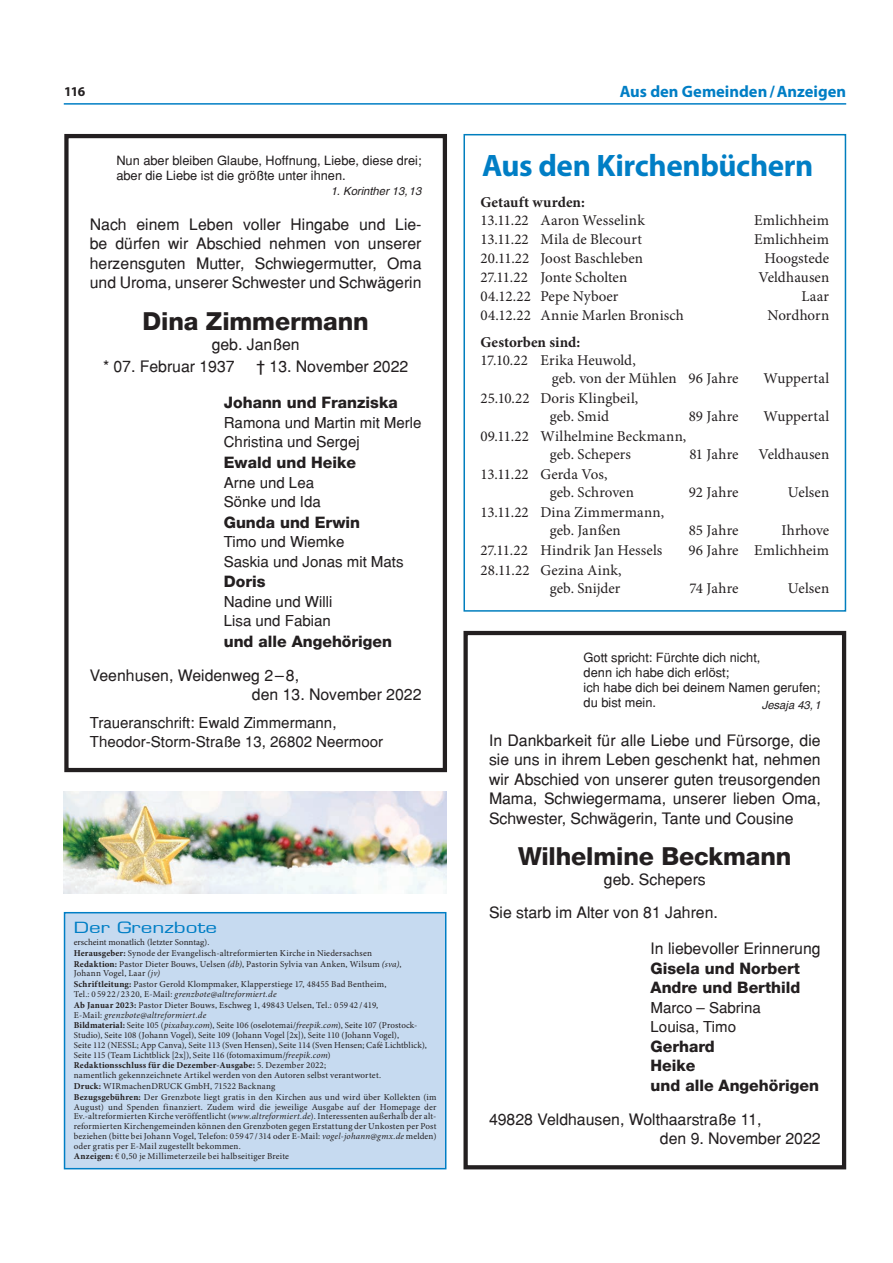
<style>
.page{position:relative;width:893px;height:1263px;background:#fff}
.page>*{position:absolute;margin:0;border:0;box-sizing:border-box;transform-origin:0 0}
.t1{font:700 31.2px "Myriad Pro";letter-spacing:-.015em;color:#007ec5}
.t2{font:800 24.75px "Helvetica 85";letter-spacing:-.005em;color:#231f20}
.t3{font:700 16.5px "Myriad Pro";color:#007ec5}
.t4{font:15.75px/19.5px "Helvetica";color:#231f20}
.t5{font:800 15.75px/19.5px "Helvetica 85";color:#231f20}
.t6{font:15px/18px "Minion Pro";letter-spacing:.005em;color:#231f20}
.t7{font:15px/19.5px "Helvetica";color:#231f20}
.t8{font:700 15px "Minion Pro";letter-spacing:.005em;color:#231f20}
.t9{font:15px "Eurostile";color:#007ec5;scale:1.39 1}
.t10{font:700 13.5px "Myriad Pro";color:#231f20}
.t11{font:12.75px/15px "Helvetica";color:#231f20}
.t12{font:italic 11.25px "Helvetica";color:#231f20}
.t13{font:9px/9.8px "Minion Pro";letter-spacing:.015em;color:#231f20}
.s1{font-weight:700}
.s2{font-style:italic}
</style>
<div class="page">
<hr style="left:64px;top:103px;width:782px;height:2px;background:#007ec5">
<div style="left:65px;top:913px;width:381px;height:256px;background:#c6daf0"></div>
<div style="left:64px;top:912px;width:382px;height:257px;border:2px solid #007ec5"></div>
<div style="left:463px;top:631px;width:383px;height:538px;border:4px solid #231f20"></div>
<div style="left:463px;top:134px;width:383px;height:478px;border:2px solid #007ebe"></div>
<div style="left:64px;top:134px;width:383px;height:638px;border:4px solid #231f20"></div>
<img style="left:64px;top:792px;width:382px;height:101px">
<h3 class="t10" style="left:64px;top:82px;width:22px">116</h3>
<h3 class="t3" style="left:620px;top:81px;width:228px">Aus den Gemeinden/Anzeigen</h3>
<h3 class="t11" style="left:116px;top:153px;width:307px">Nun aber bleiben Glaube, Hoffnung, Liebe, diese drei; aber die Liebe ist die größte unter ihnen.</h3>
<p class="t12" style="left:331px;top:185px;width:92px">1. Korinther 13,13</p>
<h3 class="t4" style="left:90px;top:214px;width:333px;text-align:justify">Nach einem Leben voller Hingabe und Lie&shy;be dürfen wir Abschied nehmen von unserer herzensguten Mutter, Schwiegermutter, Oma und Uroma, unserer Schwester und Schwägerin</h3>
<h2 class="t2" style="left:143px;top:306px;width:228px">Dina Zimmermann</h2>
<h3 class="t4" style="left:103px;top:333px;width:198px;line-height:22.2px;text-indent:109px">geb. Janßen * 07. Februar 1937</h3>
<h3 class="t4" style="left:256px;top:356px;width:153px">† 13. November 2022</h3>
<h3 class="t5" style="left:224px;top:393px;width:175px">Johann und Franziska</h3>
<h3 class="t7" style="left:224px;top:413px;width:199px">Ramona und Martin mit Merle<br>Christina und Sergej</h3>
<h3 class="t5" style="left:224px;top:453px;width:134px">Ewald und Heike</h3>
<h3 class="t7" style="left:224px;top:472px;width:99px">Arne und Lea<br>Sönke und Ida</h3>
<h3 class="t5" style="left:224px;top:512px;width:138px">Gunda und Erwin</h3>
<h3 class="t7" style="left:224px;top:532px;width:181px">Timo und Wiemke<br>Saskia und Jonas mit Mats</h3>
<h3 class="t5" style="left:224px;top:572px;width:43px">Doris</h3>
<h3 class="t7" style="left:224px;top:591px;width:110px">Nadine und Willi<br>Lisa und Fabian</h3>
<h3 class="t5" style="left:224px;top:631px;width:170px">und alle Angehörigen</h3>
<h3 class="t4" style="left:252px;top:665px;width:171px;text-indent:-162px">Veenhusen, Weidenweg 2–8,<br>den 13. November 2022</h3>
<h3 class="t7" style="left:90px;top:712px;width:295px">Traueranschrift: Ewald Zimmermann,<br>Theodor-Storm-Straße 13, 26802 Neermoor</h3>
<h3 class="t9" style="left:74px;top:919px;width:105px">Der Grenzbote</h3>
<p class="t13" style="left:74px;top:937px;width:329px;line-height:10.8px">erscheint monatlich (letzter Sonntag).<br><span class="s1">Herausgeber:</span> Synode der Evangelisch-altreformierten Kirche in Niedersachsen<br><span class="s1">Redaktion:</span> Pastor Dieter Bouws, Uelsen <span class="s2">(db)</span>, Pastorin Sylvia van Anken, Wilsum <span class="s2">(sva)</span>,</p>
<p class="t13" style="left:74px;top:968px;width:314px;line-height:10.8px">Johann Vogel, Laar <span class="s2">(jv)<br></span><span class="s1">Schriftleitung:</span> Pastor Gerold Klompmaker, Klapperstiege 17, 48455 Bad Bentheim,</p>
<p class="t13" style="left:74px;top:989px;width:306px;line-height:10.8px">Tel.: 05922/2320, E-Mail: <span class="s2">grenzbote@altreformiert.de<br></span><span class="s1">Ab Januar 2023:</span> Pastor Dieter Bouws, Eschweg 1, 49843 Uelsen, Tel.: 05942/419,</p>
<p class="t13" style="left:74px;top:1009px;width:345px;line-height:10.8px">E-Mail: <span class="s2">grenzbote@altreformiert.de<br></span><span class="s1">Bildmaterial:</span> Seite 105 (<span class="s2">pixabay.com</span>), Seite 106 (oselotemai/<span class="s2">freepik.com</span>), Seite 107 (Prostock-</p>
<p class="t13" style="left:74px;top:1030px;width:355px">Studio), Seite 108 (Johann Vogel), Seite 109 (Johann Vogel [2x]), Seite 110 (Johann Vogel),<br>Seite 112 (NESSL; App Canva), Seite 113 (Sven Hensen), Seite 114 (Sven Hensen; Café Lichtblick),<br>Seite 115 (Team Lichtblick [2x]), Seite 116 (fotomaximum/<span class="s2">freepik.com</span>)</p>
<p class="t13" style="left:74px;top:1061px;width:309px"><span class="s1">Redaktionsschluss für die Dezember-Ausgabe:</span> 5. Dezember 2022;<br>namentlich gekennzeichnete Artikel werden von den Autoren selbst verantwortet.</p>
<p class="t13" style="left:74px;top:1081px;width:364px;line-height:10.8px"><span class="s1">Druck:</span> WIRmachenDRUCK GmbH, 71522 Backnang<br><span class="s1">Bezugsgebühren:</span> Der Grenzbote liegt gratis in den Kirchen aus und wird über Kollekten (im</p>
<p class="t13" style="left:74px;top:1102px;width:364px;text-align:justify">August) und Spenden finanziert. Zudem wird die jeweilige Ausgabe auf der Homepage der Ev.-altreformierten Kirche veröffentlicht (<span class="s2">www.altreformiert.de</span>). Interessenten außerhalb der alt&shy;reformierten Kirchengemeinden können den Grenzboten gegen Erstattung der Unkosten per Post beziehen (bitte bei Johann Vogel, Telefon: 05947/314 oder E-Mail: <span class="s2">vogel-johann@gmx.de</span> melden) oder gratis per E-Mail zugestellt bekommen.</p>
<p class="t13" style="left:74px;top:1152px;width:217px"><span class="s1">Anzeigen:</span> € 0,50 je Millimeterzeile bei halbseitiger Breite</p>
<h1 class="t1" style="left:482px;top:145px;width:333px">Aus den Kirchenbüchern</h1>
<h3 class="t8" style="left:480px;top:191px;width:106px">Getauft wurden:</h3>
<h3 class="t6" style="left:480px;top:211px;width:166px">13.11.22 Aaron Wesselink</h3>
<h3 class="t6" style="left:754px;top:211px;width:77px">Emlichheim</h3>
<h3 class="t6" style="left:480px;top:230px;width:163px">13.11.22 Mila de Blecourt</h3>
<h3 class="t6" style="left:754px;top:230px;width:77px">Emlichheim</h3>
<h3 class="t6" style="left:480px;top:249px;width:164px">20.11.22 Joost Baschleben</h3>
<h3 class="t6" style="left:764px;top:249px;width:66px">Hoogstede</h3>
<h3 class="t6" style="left:480px;top:268px;width:148px">27.11.22 Jonte Scholten</h3>
<h3 class="t6" style="left:758px;top:268px;width:72px">Veldhausen</h3>
<h3 class="t6" style="left:480px;top:287px;width:139px">04.12.22 Pepe Nyboer</h3>
<h3 class="t6" style="left:801px;top:287px;width:29px">Laar</h3>
<h3 class="t6" style="left:480px;top:306px;width:205px">04.12.22 Annie Marlen Bronisch</h3>
<h3 class="t6" style="left:767px;top:306px;width:63px">Nordhorn</h3>
<h3 class="t8" style="left:480px;top:331px;width:101px">Gestorben sind:</h3>
<h3 class="t6" style="left:552px;top:351px;width:188px;text-indent:-71px">17.10.22 Erika Heuwold,<br>geb. von der Mühlen 96 Jahre</h3>
<h3 class="t6" style="left:763px;top:369px;width:67px">Wuppertal</h3>
<h3 class="t6" style="left:550px;top:389px;width:90px;text-indent:-69px">25.10.22 Doris Klingbeil, geb. Smid</h3>
<h3 class="t6" style="left:689px;top:407px;width:51px">89 Jahre</h3>
<h3 class="t6" style="left:763px;top:407px;width:67px">Wuppertal</h3>
<h3 class="t6" style="left:550px;top:427px;width:138px;text-indent:-69px">09.11.22 Wilhelmine Beckmann, geb. Schepers</h3>
<h3 class="t6" style="left:689px;top:445px;width:51px">81 Jahre</h3>
<h3 class="t6" style="left:758px;top:445px;width:72px">Veldhausen</h3>
<h3 class="t6" style="left:550px;top:465px;width:85px;text-indent:-69px">13.11.22 Gerda Vos, geb. Schroven</h3>
<h3 class="t6" style="left:550px;top:503px;width:116px;text-indent:-69px">13.11.22 Dina Zimmermann, geb. Janßen</h3>
<h3 class="t6" style="left:689px;top:483px;width:51px">92 Jahre</h3>
<h3 class="t6" style="left:788px;top:483px;width:43px">Uelsen</h3>
<h3 class="t6" style="left:689px;top:521px;width:51px">85 Jahre</h3>
<h3 class="t6" style="left:781px;top:521px;width:49px">Ihrhove</h3>
<h3 class="t6" style="left:480px;top:542px;width:183px">27.11.22 Hindrik Jan Hessels</h3>
<h3 class="t6" style="left:689px;top:542px;width:142px">96 Jahre Emlichheim</h3>
<h3 class="t6" style="left:480px;top:562px;width:143px;text-align:right">28.11.22 Gezina Aink, geb. Snijder</h3>
<h3 class="t6" style="left:690px;top:580px;width:50px">74 Jahre</h3>
<h3 class="t6" style="left:788px;top:580px;width:43px">Uelsen</h3>
<h3 class="t11" style="left:584px;top:649px;width:238px">Gott spricht: Fürchte dich nicht,<br>denn ich habe dich erlöst;<br>ich habe dich bei deinem Namen gerufen; du bist mein.</h3>
<p class="t12" style="left:762px;top:699px;width:60px">Jesaja 43,1</p>
<h3 class="t4" style="left:489px;top:730px;width:333px;text-align:justify">In Dankbarkeit für alle Liebe und Fürsorge, die sie uns in ihrem Leben geschenkt hat, nehmen wir Abschied von unserer guten treusorgenden Mama, Schwiegermama, unserer lieben Oma, Schwester, Schwägerin, Tante und Cousine</h3>
<h2 class="t2" style="left:518px;top:842px;width:275px">Wilhelmine Beckmann</h2>
<h3 class="t4" style="left:489px;top:863px;width:230px;line-height:32.2px;text-indent:115px">geb. Schepers<br>Sie starb im Alter von 81 Jahren.</h3>
<h3 class="t4" style="left:651px;top:939px;width:172px">In liebevoller Erinnerung</h3>
<h3 class="t5" style="left:651px;top:958px;width:151px">Gisela und Norbert<br>Andre und Berthild</h3>
<h3 class="t7" style="left:651px;top:997px;width:112px">Marco – Sabrina<br>Louisa, Timo</h3>
<h3 class="t5" style="left:651px;top:1036px;width:170px">Gerhard<br>Heike<br>und alle Angehörigen</h3>
<h3 class="t4" style="left:660px;top:1109px;width:162px;text-indent:-171px">49828 Veldhausen, Wolthaarstraße 11,<br>den 9. November 2022</h3>
</div>
